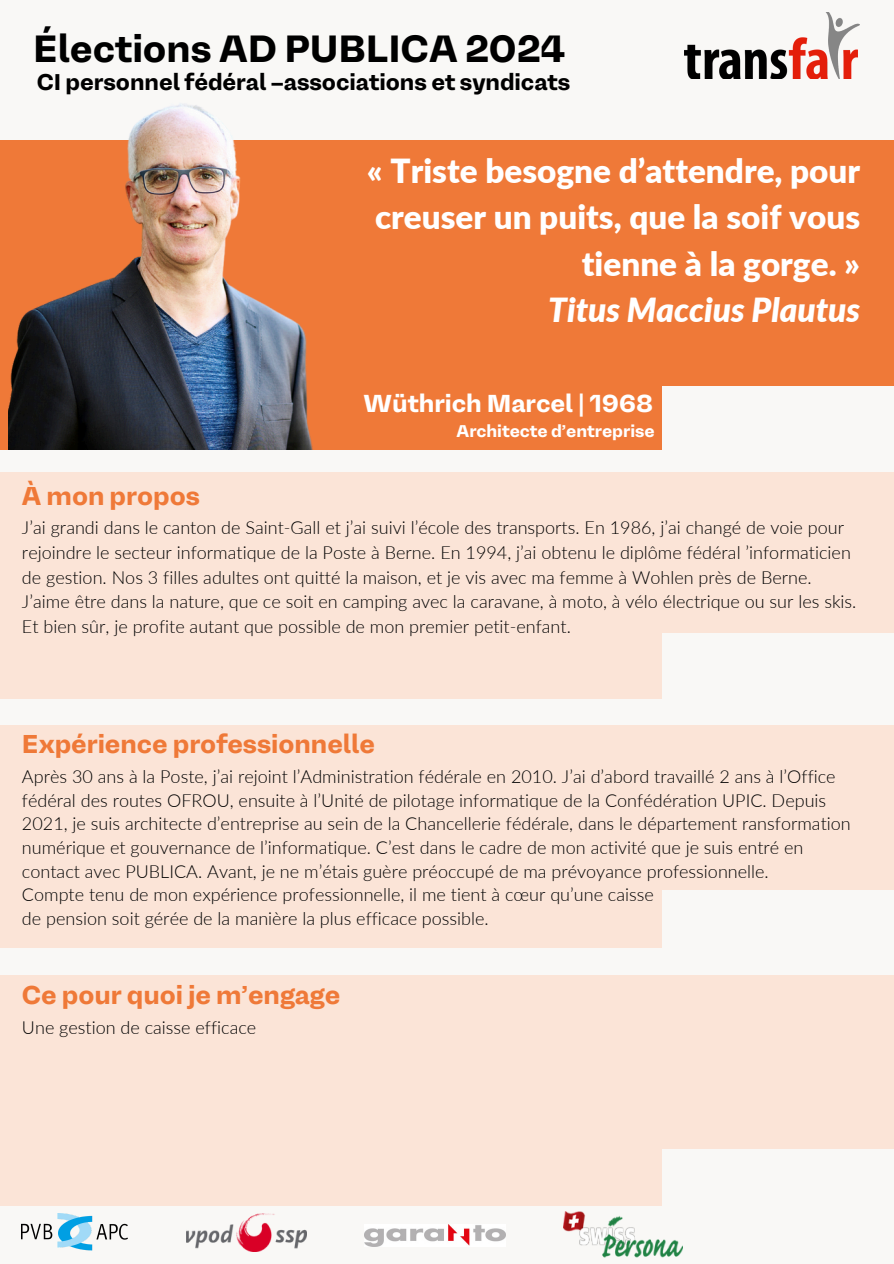
<style>
.page{position:relative;width:894px;height:1264px;background:#fff}
.page>*{position:absolute;margin:0;border:0;box-sizing:border-box;transform-origin:0 0}
.t1{font:700 37.5px "Mena Grotesk";color:#000}
.t2{font:900 33.15px/46.2px "Lato";color:#fff;text-align:right}
.t3{font:700 25.5px "Mena Grotesk";color:#ef7938}
.t4{font:700 24.3px "Mena Grotesk";color:#fff}
.t5{font:700 22.5px "Mena Grotesk";color:#000}
.t6{font:300 18px/23.7px "Lato";color:#000}
.t7{font:700 16.8px "Mena Grotesk";color:#fff}
.s1{font-style:italic}
</style>
<div class="page">
<div style="left:0;top:0;width:893px;height:1263px;background:#f9f8f6"></div>
<div style="left:0;top:140px;width:893px;height:309px;background:#ef7938"></div>
<div style="left:662px;top:387px;width:231px;height:118px;background:#f9f8f6"></div>
<img style="left:684px;top:12px;width:175px;height:67px">
<div style="left:0;top:472px;width:893px;height:226px;background:#fbe4d7"></div>
<div style="left:662px;top:633px;width:231px;height:98px;background:#f9f8f6"></div>
<div style="left:0;top:725px;width:893px;height:223px;background:#fbe4d7"></div>
<div style="left:662px;top:890px;width:231px;height:93px;background:#f9f8f6"></div>
<div style="left:0;top:975px;width:893px;height:230px;background:#fbe4d7"></div>
<div style="left:662px;top:1149px;width:231px;height:114px;background:#f9f8f6"></div>
<img style="left:22px;top:1213px;width:106px;height:38px">
<img style="left:187px;top:1213px;width:119px;height:38px">
<img style="left:365px;top:1224px;width:140px;height:22px">
<img style="left:563px;top:1211px;width:119px;height:47px">
<img style="left:9px;top:104px;width:304px;height:345px">
<p class="t1" style="left:33px;top:33px;width:533px">Élections AD PUBLICA 2024</p>
<p class="t5" style="left:37px;top:73px;width:535px">CI personnel fédéral –associations et syndicats</p>
<p class="t2" style="left:367px;top:147px;width:494px">« Triste besogne d’attendre, pour creuser un puits, que la soif vous tienne à la gorge. »<br><span class="s1">Titus Maccius Plautus</span></p>
<h4 class="t4" style="left:363px;top:393px;width:291px">Wüthrich Marcel | 1968</h4>
<p class="t3" style="left:22px;top:485px;width:179px">À mon propos</p>
<p class="t7" style="left:456px;top:424px;width:199px">Architecte d’entreprise</p>
<h4 class="t6" style="left:22px;top:515px;width:830px;line-height:24.8px">J’ai grandi dans le canton de Saint-Gall et j’ai suivi l’école des transports. En 1986, j’ai changé de voie pour rejoindre le secteur informatique de la Poste à Berne. En 1994, j’ai obtenu le diplôme fédéral ’informaticien de gestion. Nos 3 filles adultes ont quitté la maison, et je vis avec ma femme à Wohlen près de Berne.</h4>
<p class="t6" style="left:22px;top:589px;width:835px;line-height:24.8px">J’aime être dans la nature, que ce soit en camping avec la caravane, à moto, à vélo électrique ou sur les skis.<br>Et bien sûr, je profite autant que possible de mon premier petit-enfant.</p>
<h6 class="t3" style="left:22px;top:733px;width:354px">Expérience professionnelle</h6>
<h4 class="t6" style="left:22px;top:764px;width:830px">Après 30 ans à la Poste, j’ai rejoint l’Administration fédérale en 2010. J’ai d’abord travaillé 2 ans à l’Office fédéral des routes OFROU, ensuite à l’Unité de pilotage informatique de la Confédération UPIC. Depuis 2021, je suis architecte d’entreprise au sein de la Chancellerie fédérale, dans le département ransformation numérique et gouvernance de l’informatique. C’est dans le cadre de mon activité que je suis entré en contact avec PUBLICA. Avant, je ne m’étais guère préoccupé de ma prévoyance professionnelle.</h4>
<p class="t6" style="left:22px;top:882px;width:633px">Compte tenu de mon expérience professionnelle, il me tient à cœur qu’une caisse</p>
<p class="t6" style="left:22px;top:906px;width:468px">de pension soit gérée de la manière la plus efficace possible.</p>
<p class="t3" style="left:22px;top:984px;width:319px">Ce pour quoi je m’engage</p>
<p class="t6" style="left:22px;top:1014px;width:236px">Une gestion de caisse efficace</p>
</div>
